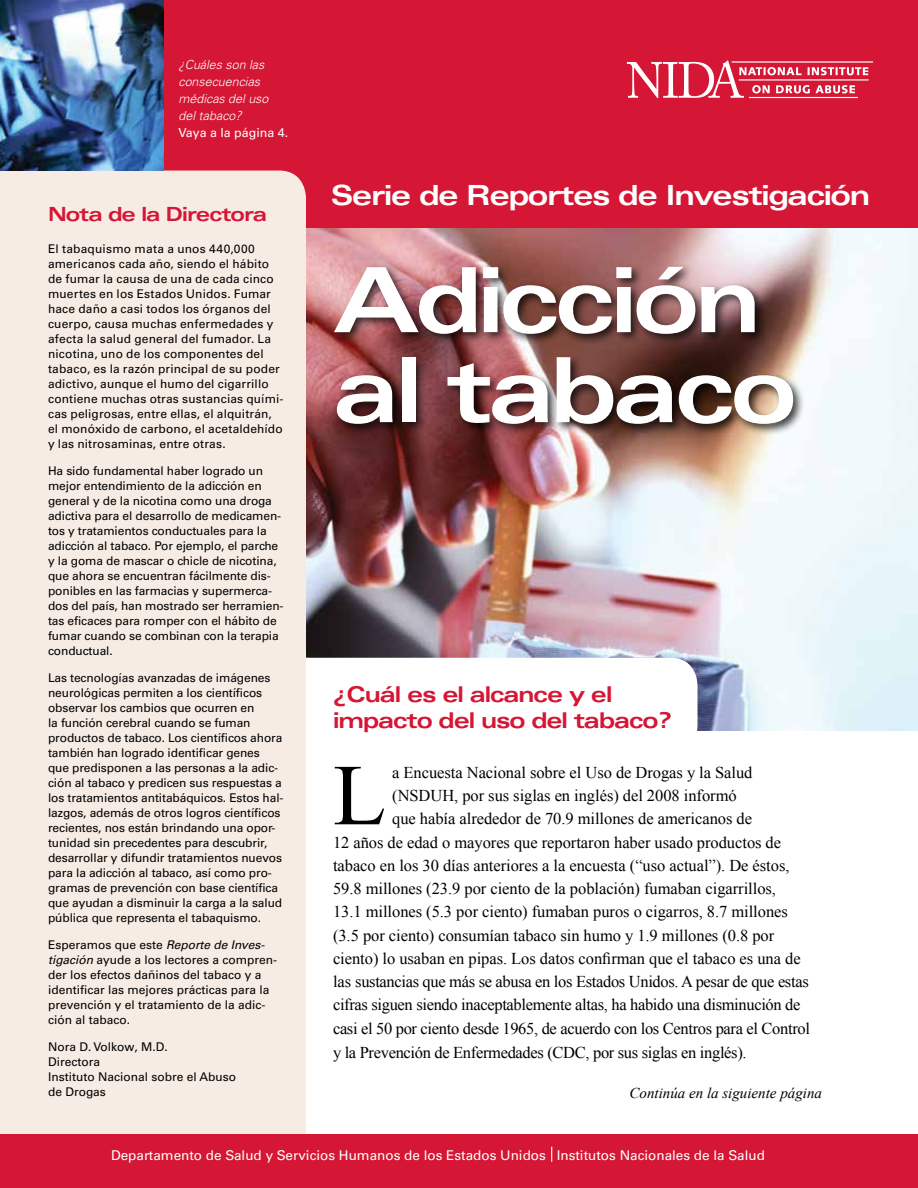
<style>
.page{position:relative;width:918px;height:1188px;background:#fff}
.page>*{position:absolute;margin:0;border:0;box-sizing:border-box;transform-origin:0 0}
.t1{font:700 expanded 90px/90px "Univers LT Std";letter-spacing:-.05em;color:#fff}
.t2{font:86.7px "Times New Roman";color:#000}
.t3{font:700 expanded 27.75px "Univers LT Std";letter-spacing:-.05em;color:#fff}
.t4{font:700 expanded 21.75px/26.1px "Univers LT Std";letter-spacing:-.05em;color:#d51634}
.t5{font:700 expanded 19.5px "Univers LT Std";letter-spacing:-.05em;color:#d51634}
.t6{font:16.5px "Times New Roman";letter-spacing:-.005em;color:#000}
.t7{font:italic 15px "Times New Roman";color:#000}
.t8{font:13.5px "Univers LT Std";color:#fff}
.t9{font:italic 300 12.45px/17px "Univers LT Std";color:#fff}
.t10{font:12.45px "Univers LT Std";color:#fff}
.t11{font:12px/15px "Univers LT Std";letter-spacing:-.01em;color:#000}
.t12{font:12px/15px "Univers LT Std";letter-spacing:.015em;color:#000}
.s1{font-style:italic}
</style>
<div class="page">
<img style="left:306px;top:228px;width:612px;height:502px">
<div style="left:190px;top:658px;width:508px;height:94px;background:#fff;border-radius:27px"></div>
<div style="left:0;top:0;width:918px;height:228px;background:#d51634"></div>
<div style="left:0;top:171px;width:306px;height:963px;background:#f7ece4"></div>
<div style="left:0;top:1134px;width:918px;height:54px;background:#d51634"></div>
<img style="left:0;top:0;width:163px;height:170px">
<hr style="left:732px;top:61px;width:141px;height:2px;background:#fff">
<svg style="left:627px;top:60px;width:241px;height:38px"></svg>
<hr style="left:739px;top:79px;width:130px;height:2px;background:#fff">
<hr style="left:749px;top:97px;width:109px;height:1px;background:#fff">
<svg style="left:551px;top:1147px;width:1px;height:15px"></svg>
<div style="left:332px;top:263px;width:474px;height:173px;background:#000;opacity:.75"></div>
<p class="t9" style="left:178px;top:56px;width:91px">¿Cuáles son las consecuencias médicas del uso del tabaco?</p>
<p class="t10" style="left:178px;top:125px;width:111px">Vaya a la página 4.</p>
<h3 class="t5" style="left:48px;top:203px;width:221px">Nota de la Directora</h3>
<p class="t12" style="left:48px;top:241px;width:237px">El tabaquismo mata a unos 440,000 americanos cada año, siendo el hábito de fumar la causa de una de cada cinco muertes en los Estados Unidos. Fumar hace daño a casi todos los órganos del cuerpo, causa muchas enfermedades y afecta la salud general del fumador. La nicotina, uno de los componentes del tabaco, es la razón principal de su poder adictivo, aunque el humo del cigarrillo contiene muchas otras sustancias quími&shy;cas peligrosas, entre ellas, el alquitrán, el monóxido de carbono, el acetaldehído y las nitrosaminas, entre otras.</p>
<p class="t11" style="left:48px;top:463px;width:237px">Ha sido fundamental haber logrado un mejor entendimiento de la adicción en general y de la nicotina como una droga adictiva para el desarrollo de medicamen&shy;tos y tratamientos conductuales para la adicción al tabaco. Por ejemplo, el parche y la goma de mascar o chicle de nicotina, que ahora se encuentran fácilmente dis&shy;ponibles en las farmacias y supermerca&shy;dos del país, han mostrado ser herramien&shy;tas eficaces para romper con el hábito de fumar cuando se combinan con la terapia conductual.</p>
<p class="t11" style="left:48px;top:670px;width:237px">Las tecnologías avanzadas de imágenes neurológicas permiten a los científicos observar los cambios que ocurren en<br>la función cerebral cuando se fuman productos de tabaco. Los científicos ahora también han logrado identificar genes que predisponen a las personas a la adic&shy;ción al tabaco y predicen sus respuestas a los tratamientos antitabáquicos. Estos hal&shy;lazgos, además de otros logros científicos recientes, nos están brindando una opor&shy;tunidad sin precedentes para descubrir, desarrollar y difundir tratamientos nuevos para la adicción al tabaco, así como pro&shy;gramas de prevención con base científica que ayudan a disminuir la carga a la salud pública que representa el tabaquismo.</p>
<p class="t11" style="left:48px;top:937px;width:231px">Esperamos que este <span class="s1">Reporte de Inves&shy;tigación</span> ayude a los lectores a compren&shy;der los efectos dañinos del tabaco y a identificar las mejores prácticas para la prevención y el tratamiento de la adic&shy;ción al tabaco.</p>
<p class="t11" style="left:48px;top:1039px;width:190px">Nora D. Volkow, M.D.<br>Directora<br>Instituto Nacional sobre el Abuso de Drogas</p>
<h3 class="t3" style="left:331px;top:179px;width:541px">Serie de Reportes de Investigación</h3>
<h1 class="t1" style="left:333px;top:255px;width:466px">Adicción al tabaco</h1>
<h3 class="t4" style="left:333px;top:681px;width:341px">¿Cuál es el alcance y el impacto del uso del tabaco?</h3>
<h2 class="t2" style="left:333px;top:737px;width:54px">L</h2>
<h3 class="t6" style="left:392px;top:761px;width:362px">a Encuesta Nacional sobre el Uso de Drogas y la Salud</h3>
<h3 class="t6" style="left:392px;top:784px;width:346px">(NSDUH, por sus siglas en inglés) del 2008 informó</h3>
<h3 class="t6" style="left:392px;top:808px;width:361px">que había alrededor de 70.9 millones de americanos de</h3>
<h3 class="t6" style="left:333px;top:831px;width:450px">12 años de edad o mayores que reportaron haber usado productos de</h3>
<h3 class="t6" style="left:333px;top:854px;width:458px">tabaco en los 30 días anteriores a la encuesta (“uso actual”). De éstos,</h3>
<h3 class="t6" style="left:333px;top:877px;width:445px">59.8 millones (23.9 por ciento de la población) fumaban cigarrillos,</h3>
<h3 class="t6" style="left:333px;top:901px;width:456px">13.1 millones (5.3 por ciento) fumaban puros o cigarros, 8.7 millones</h3>
<h3 class="t6" style="left:333px;top:924px;width:443px">(3.5 por ciento) consumían tabaco sin humo y 1.9 millones (0.8 por</h3>
<h3 class="t6" style="left:333px;top:947px;width:469px">ciento) lo usaban en pipas. Los datos confirman que el tabaco es una de</h3>
<h3 class="t6" style="left:333px;top:970px;width:477px">las sustancias que más se abusa en los Estados Unidos. A pesar de que estas</h3>
<h3 class="t6" style="left:333px;top:994px;width:469px">cifras siguen siendo inaceptablemente altas, ha habido una disminución de</h3>
<h3 class="t6" style="left:333px;top:1017px;width:479px">casi el 50 por ciento desde 1965, de acuerdo con los Centros para el Control</h3>
<h3 class="t6" style="left:333px;top:1041px;width:415px">y la Prevención de Enfermedades (CDC, por sus siglas en inglés).</h3>
<p class="t7" style="left:630px;top:1083px;width:194px">Continúa en la siguiente página</p>
<p class="t8" style="left:111px;top:1147px;width:656px">Departamento de Salud y Servicios Humanos de los Estados Unidos Institutos Nacionales de la Salud</p>
</div>
